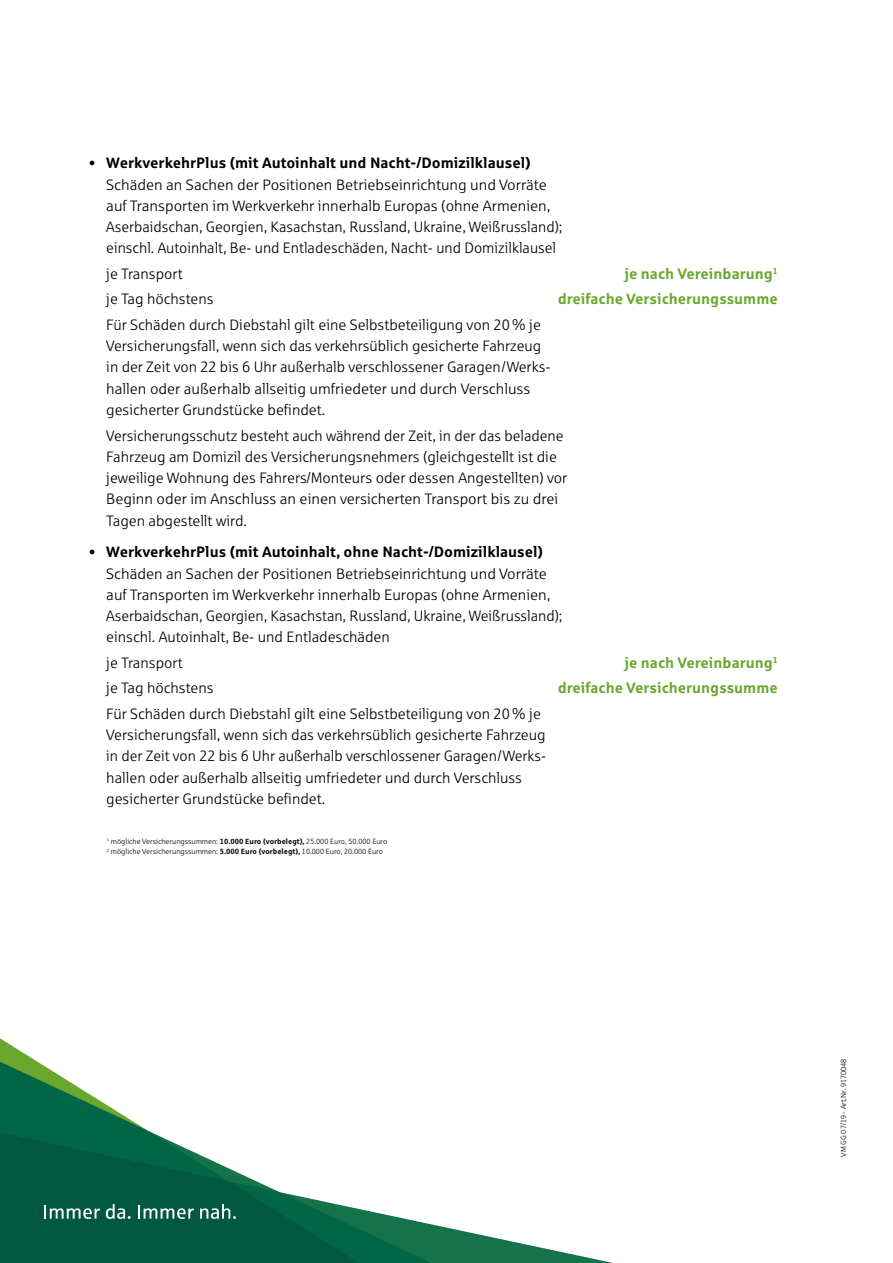
<style>
.page{position:relative;width:893px;height:1263px;background:#fff}
.page>*{position:absolute;margin:0;border:0;box-sizing:border-box;transform-origin:0 0}
.t1{font:15px/21.3px "Sparkasse Lt";color:#000}
.t2{font:700 15px "Sparkasse Rg";color:#000}
.t3{font:700 15px "Sparkasse Rg";color:#69a82d}
.t4{font:7.5px/10.5px "Sparkasse Lt";color:#000}
.s1{font-family:"Sparkasse Lt";font-weight:400}
.s2{font-family:"Sparkasse Rg";font-weight:700}
</style>
<div class="page">
<svg style="left:0;top:1038px;width:613px;height:225px"></svg>
<p class="t2" style="left:89px;top:154px;width:443px"><span class="s1">•</span> WerkverkehrPlus (mit Autoinhalt und Nacht-/Domizilklausel)</p>
<p class="t1" style="left:106px;top:173px;width:457px">Schäden an Sachen der Positionen Betriebseinrichtung und Vorräte auf Transporten im Werkverkehr innerhalb Europas (ohne Armenien, Aserbaidschan, Georgien, Kasachstan, Russland, Ukraine, Weißrussland); einschl. Autoinhalt, Be- und Entladeschäden, Nacht- und Domizilklausel</p>
<p class="t1" style="left:106px;top:263px;width:78px">je Transport</p>
<p class="t3" style="left:624px;top:264px;width:155px">je nach Vereinbarung<sup>1</sup></p>
<p class="t1" style="left:106px;top:288px;width:109px">je Tag höchstens</p>
<p class="t3" style="left:558px;top:290px;width:222px">dreifache Versicherungssumme</p>
<p class="t1" style="left:106px;top:314px;width:446px">Für Schäden durch Diebstahl gilt eine Selbstbeteiligung von 20 % je Versicherungsfall, wenn sich das verkehrsüblich gesicherte Fahrzeug in der Zeit von 22 bis 6 Uhr außerhalb verschlossener Garagen/Werks&shy;hallen oder außerhalb allseitig umfriedeter und durch Verschluss gesicherter Grundstücke befindet.</p>
<p class="t1" style="left:106px;top:424px;width:463px">Versicherungsschutz besteht auch während der Zeit, in der das beladene Fahrzeug am Domizil des Versicherungsnehmers (gleichgestellt ist die jeweilige Wohnung des Fahrers/Monteurs oder dessen Angestellten) vor Beginn oder im Anschluss an einen versicherten Transport bis zu drei Tagen abgestellt wird.</p>
<p class="t2" style="left:89px;top:542px;width:455px"><span class="s1">•</span> WerkverkehrPlus (mit Autoinhalt, ohne Nacht-/Domizilklausel)</p>
<p class="t1" style="left:106px;top:562px;width:457px">Schäden an Sachen der Positionen Betriebseinrichtung und Vorräte auf Transporten im Werkverkehr innerhalb Europas (ohne Armenien, Aserbaidschan, Georgien, Kasachstan, Russland, Ukraine, Weißrussland); einschl. Autoinhalt, Be- und Entladeschäden</p>
<p class="t1" style="left:106px;top:652px;width:78px">je Transport</p>
<p class="t3" style="left:624px;top:653px;width:155px">je nach Vereinbarung<sup>1</sup></p>
<p class="t1" style="left:106px;top:677px;width:109px">je Tag höchstens</p>
<p class="t3" style="left:558px;top:678px;width:222px">dreifache Versicherungssumme</p>
<p class="t1" style="left:106px;top:703px;width:441px">Für Schäden durch Diebstahl gilt eine Selbstbeteiligung von 20 % je Versicherungsfall, wenn sich das verkehrsüblich gesicherte Fahrzeug in der Zeit von 22 bis 6 Uhr außerhalb verschlossener Garagen/Werks&shy;hallen oder außerhalb allseitig umfriedeter und durch Verschluss gesicherter Grundstücke befindet.</p>
<p class="t4" style="left:107px;top:836px;width:282px"><sup>1</sup> mögliche Versicherungssummen: <span class="s2">10.000 Euro (vorbelegt),</span> 25.000 Euro, 50.000 Euro<br><sup>2</sup> mögliche Versicherungssummen: <span class="s2">5.000 Euro (vorbelegt),</span> 10.000 Euro, 20.000 Euro</p>
<p class="t4" style="left:838px;top:1157px;width:100px;rotate:-90deg">VM GG 07/19 - Art.Nr. 9170048</p>
</div>
